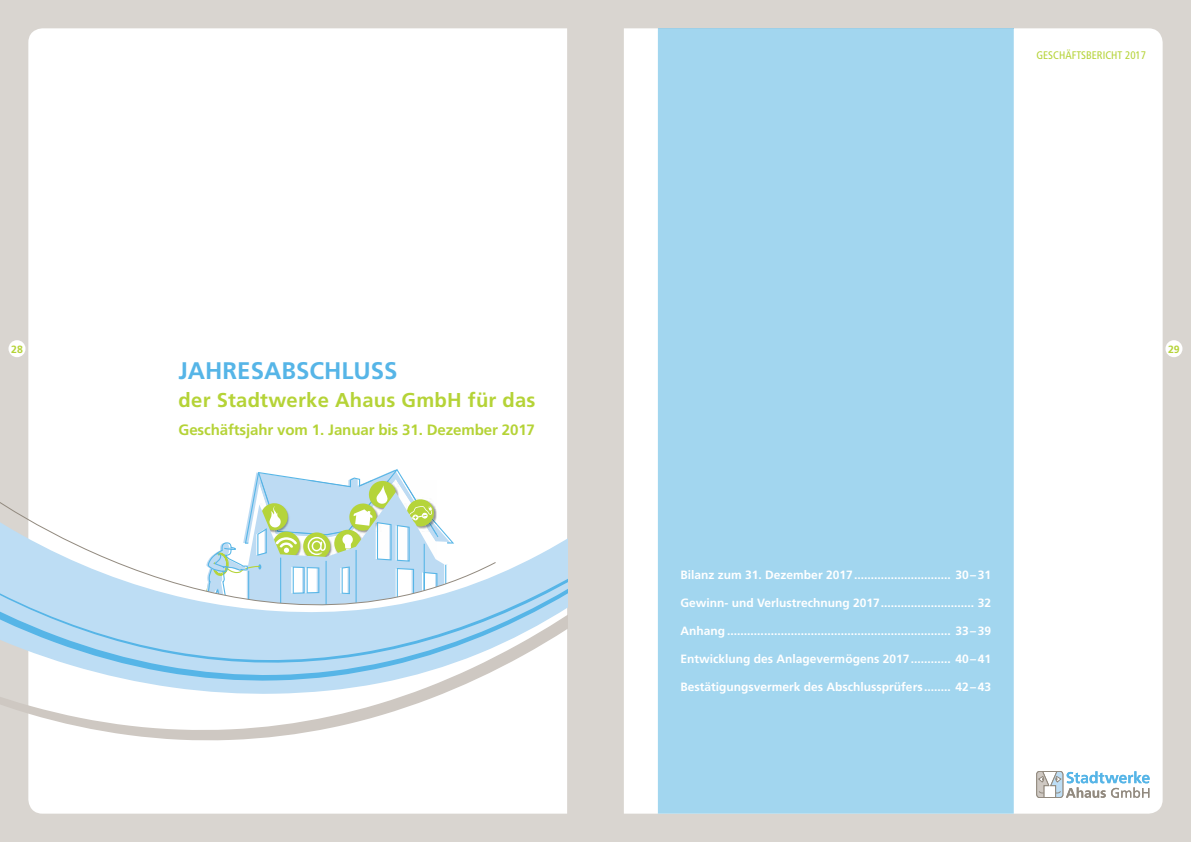
<style>
.page{position:relative;width:1191px;height:842px;background:#d9d5d0}
.page>*{position:absolute;margin:0;border:0;box-sizing:border-box;transform-origin:0 0}
.t1{font:700 24px "Frutiger";color:#56b5e7}
.t2{font:700 20px "Frutiger";letter-spacing:.01em;color:#b5d337}
.t3{font:700 15px "Frutiger";letter-spacing:-.01em;color:#b5d337}
.t4{font:700 12px "Frutiger";color:#fff}
.t5{font:condensed 11px "Frutiger";color:#b5d337}
.t6{font:700 10.5px "Frutiger";color:#b5d337}
</style>
<div class="page">
<div style="left:28px;top:28px;width:539px;height:786px;background:#fff"></div>
<div style="left:624px;top:28px;width:538px;height:786px;background:#fff"></div>
<div style="left:9px;top:340px;width:17px;height:17px;background:#fff;border-radius:50%"></div>
<div style="left:1165px;top:340px;width:17px;height:17px;background:#fff;border-radius:50%"></div>
<div style="left:658px;top:28px;width:355px;height:786px;background:#a2d6ef"></div>
<svg style="left:1036px;top:771px;width:113px;height:27px;background:#cad8df"></svg>
<svg style="left:57px;top:469px;width:438px;height:19px;background:#f0f7f9"></svg>
<svg style="left:0;top:488px;width:497px;height:31px;background:#e7f0ea"></svg>
<svg style="left:0;top:519px;width:567px;height:221px;background:#d5e7f1"></svg>
<p class="t5" style="left:1036px;top:50px;width:111px">GESCHÄFTSBERICHT 2017</p>
<p class="t6" style="left:11px;top:344px;width:13px">28</p>
<p class="t6" style="left:1168px;top:344px;width:13px">29</p>
<h1 class="t1" style="left:179px;top:359px;width:220px">JAHRESABSCHLUSS</h1>
<h2 class="t2" style="left:179px;top:390px;width:358px">der Stadtwerke Ahaus GmbH für das</h2>
<p class="t3" style="left:179px;top:422px;width:358px">Geschäftsjahr vom 1. Januar bis 31. Dezember 2017</p>
<p class="t4" style="left:680px;top:569px;width:312px">Bilanz zum 31. Dezember 2017 ............................. 30 – 31</p>
<p class="t4" style="left:680px;top:597px;width:312px">Gewinn- und Verlustrechnung 2017 ............................ 32</p>
<p class="t4" style="left:680px;top:625px;width:312px">Anhang ................................................................... 33 – 39</p>
<p class="t4" style="left:680px;top:653px;width:312px">Entwicklung des Anlagevermögens 2017 ............ 40 – 41</p>
<p class="t4" style="left:680px;top:681px;width:312px">Bestätigungsvermerk des Abschlussprüfers ........ 42 – 43</p>
</div>
